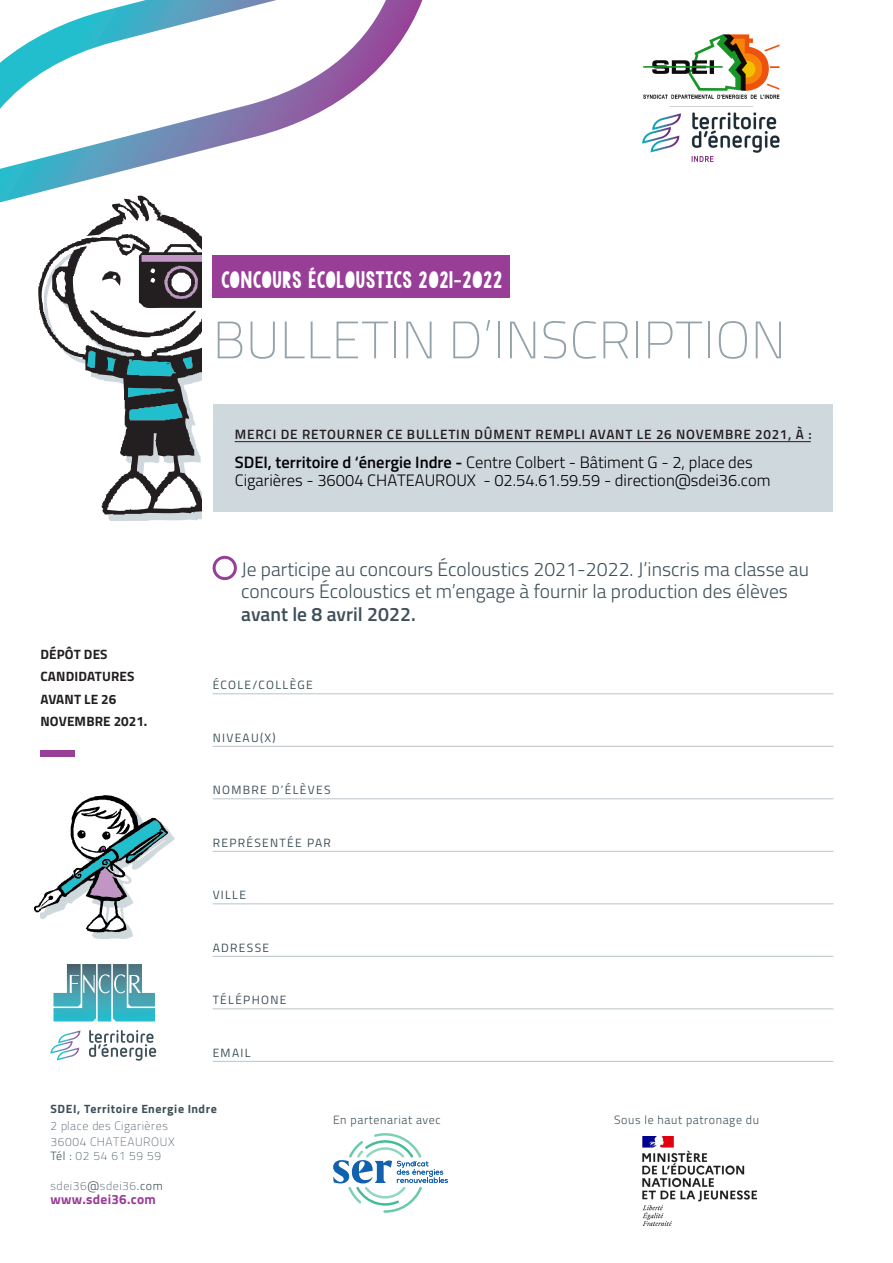
<style>
.page{position:relative;width:893px;height:1263px;background:#fff}
.page>*{position:absolute;margin:0;border:0;box-sizing:border-box;transform-origin:0 0}
.t1{font:100 52.5px "Titillium";letter-spacing:.01em;color:#94a2aa}
.t2{font:22.5px "KGBLESSYOURHEART";letter-spacing:.04em;color:#fff}
.t3{font:300 19.5px/22.5px "Titillium";color:#3d4f59}
.t4{font:300 16.5px/18.1px "Titillium";color:#000}
.t5{font:600 13.5px "Titillium";letter-spacing:.06em;color:#231f20}
.t6{font:700 13.5px/22.5px "Titillium";letter-spacing:.01em;color:#231f20}
.t7{font:700 13.5px "Titillium";letter-spacing:.02em;color:#983e97}
.t8{font:100 12px/16.5px "Titillium";letter-spacing:.05em;color:#3d4f59}
.t9{font:12px "Titillium";letter-spacing:.11em;color:#3d4f59}
.t10{font:300 12px "Titillium";letter-spacing:.05em;color:#3d4f59}
.s1{font-weight:600;color:#000006}
.s2{font-weight:600}
.s3{font-weight:700}
.s4{font-weight:300}
</style>
<div class="page">
<div style="left:213px;top:255px;width:297px;height:43px;background:#983e97"></div>
<div style="left:213px;top:404px;width:620px;height:108px;background:#cfd8dd"></div>
<hr style="left:235px;top:441px;width:576px;height:1px;background:#231f20">
<div style="left:213px;top:556px;width:24px;height:24px;border:3px solid #983e97;border-radius:50%"></div>
<hr style="left:213px;top:693px;width:620px;height:1px;background:#bcc4c9">
<hr style="left:213px;top:746px;width:620px;height:1px;background:#bcc4c9">
<hr style="left:213px;top:798px;width:620px;height:1px;background:#bcc4c9">
<hr style="left:213px;top:851px;width:620px;height:1px;background:#bcc4c9">
<hr style="left:213px;top:903px;width:620px;height:1px;background:#bcc4c9">
<hr style="left:213px;top:956px;width:620px;height:1px;background:#bcc4c9">
<hr style="left:213px;top:1008px;width:620px;height:1px;background:#bcc4c9">
<hr style="left:213px;top:1061px;width:620px;height:1px;background:#bcc4c9">
<div style="left:40px;top:751px;width:34px;height:6px;background:#983e97"></div>
<svg style="left:333px;top:1133px;width:115px;height:80px"></svg>
<svg style="left:0;top:0;width:422px;height:202px"></svg>
<svg style="left:92px;top:830px;width:82px;height:108px"></svg>
<svg style="left:34px;top:795px;width:134px;height:137px"></svg>
<svg style="left:104px;top:514px;width:98px;height:7px"></svg>
<svg style="left:38px;top:196px;width:164px;height:318px"></svg>
<img style="left:642px;top:1136px;width:114px;height:90px">
<svg style="left:50px;top:1030px;width:30px;height:30px"></svg>
<svg style="left:89px;top:1030px;width:67px;height:31px"></svg>
<svg style="left:53px;top:964px;width:102px;height:57px"></svg>
<img style="left:642px;top:34px;width:138px;height:129px">
<p class="t2" style="left:221px;top:265px;width:282px">CONCOURS ÉCOLOUSTICS 2021-2022</p>
<p class="t1" style="left:213px;top:303px;width:574px">BULLETIN D’INSCRIPTION</p>
<p class="t5" style="left:235px;top:424px;width:578px">MERCI DE RETOURNER CE BULLETIN DÛMENT REMPLI AVANT LE 26 NOVEMBRE 2021, À :</p>
<p class="t4" style="left:235px;top:452px;width:537px"><span class="s1">SDEI, territoire d ‘énergie</span> <span class="s2">Indre -</span> Centre Colbert - Bâtiment G - 2, place des<br>Cigarières - 36004 CHATEAUROUX - 02.54.61.59.59 - direction@sdei36.com</p>
<p class="t6" style="left:40px;top:642px;width:108px">DÉPÔT DES<br>CANDIDATURES<br>AVANT LE 26<br>NOVEMBRE 2021.</p>
<p class="t3" style="left:241px;top:556px;width:569px">Je participe au concours Écoloustics 2021-2022. J’inscris ma classe au concours Écoloustics et m’engage à fournir la production des élèves <span class="s2">avant le 8 avril 2022.</span></p>
<p class="t9" style="left:213px;top:676px;width:102px">ÉCOLE/COLLÈGE</p>
<p class="t9" style="left:213px;top:729px;width:65px">NIVEAU(X)</p>
<p class="t9" style="left:213px;top:781px;width:119px">NOMBRE D’ÉLÈVES</p>
<p class="t9" style="left:213px;top:834px;width:120px">REPRÉSENTÉE PAR</p>
<p class="t9" style="left:213px;top:886px;width:35px">VILLE</p>
<p class="t9" style="left:213px;top:939px;width:58px">ADRESSE</p>
<p class="t9" style="left:213px;top:991px;width:75px">TÉLÉPHONE</p>
<p class="t9" style="left:213px;top:1044px;width:39px">EMAIL</p>
<p class="t8" style="left:50px;top:1100px;width:168px"><span class="s3">SDEI, Territoire Energie Indre<br></span>2 place des Cigarières<br>36004 CHATEAUROUX</p>
<p class="t8" style="left:50px;top:1147px;width:112px"><span class="s4">Tél :</span> 02 54 61 59 59</p>
<p class="t8" style="left:50px;top:1177px;width:114px">sdei36<span class="s4">@</span>sdei36<span class="s4">.com</span></p>
<p class="t7" style="left:50px;top:1188px;width:107px">www.sdei36.com</p>
<p class="t10" style="left:333px;top:1111px;width:109px">En partenariat avec</p>
<p class="t10" style="left:614px;top:1111px;width:146px">Sous le haut patronage du</p>
</div>
